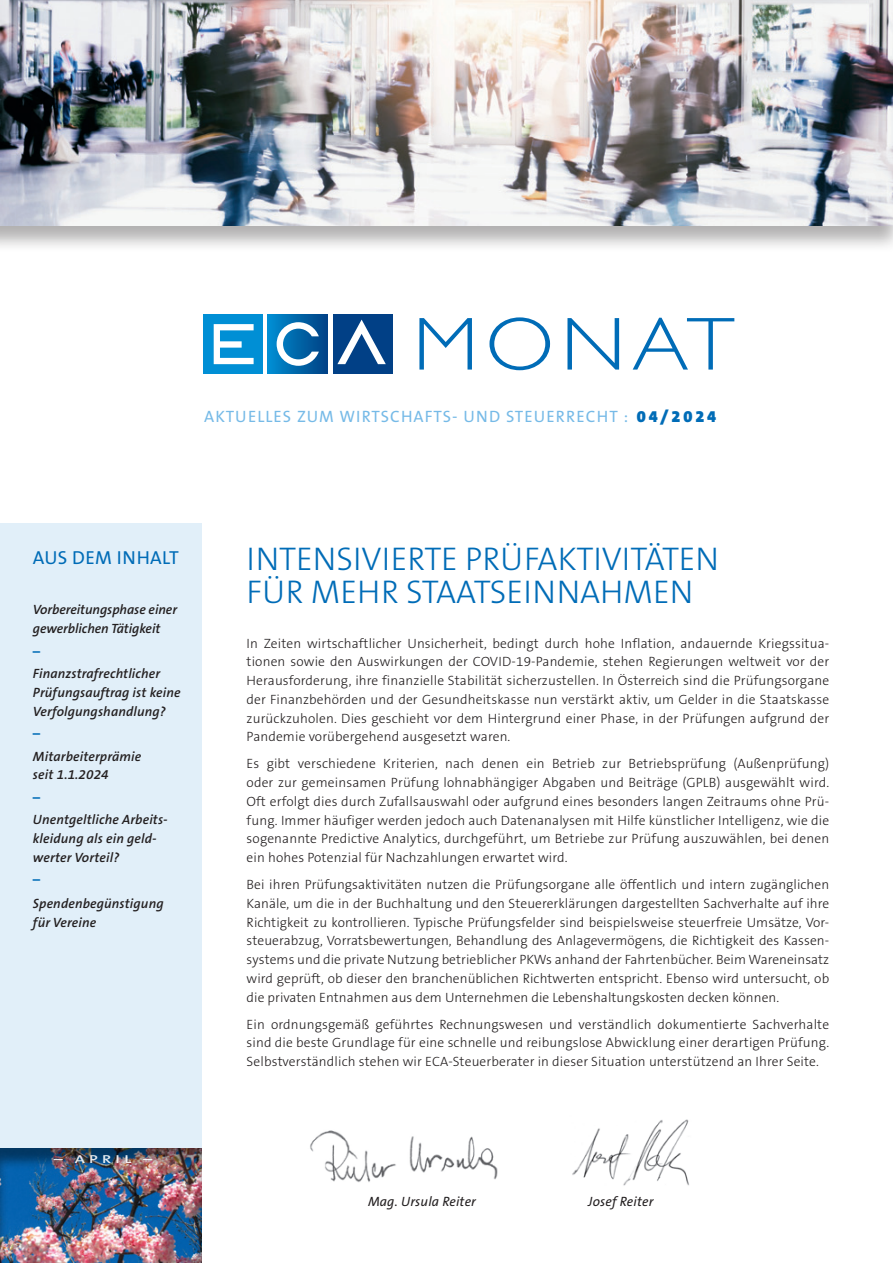
<style>
.page{position:relative;width:893px;height:1263px;background:#fff}
.page>*{position:absolute;margin:0;border:0;box-sizing:border-box;transform-origin:0 0}
.t1{font:300 75.45px "Gill Sans";letter-spacing:.08em;color:#006cb7;scale:1.11 1}
.t2{font:300 33px "The Sans B3";color:#006cb7}
.t3{font:18.9px "The Sans B5 Plain";letter-spacing:.02em;color:#006cb7}
.t4{font:16.5px "The Sans B5 Plain";letter-spacing:.065em;color:#76bae7}
.t5{font:900 16.5px "The Sans B9";letter-spacing:.17em;color:#006cb7}
.t6{font:300 13.5px/18.8px "The Sans B3";letter-spacing:.01em;color:#231f20;text-align:justify}
.t7{font:italic 600 13.5px/18.8px "The Sans B6";letter-spacing:.01em;color:#231f20}
.t8{font:italic 13.5px "The Sans B5 Plain";letter-spacing:.01em;color:#231f20}
.t9{font:700 13.5px "The Sans B7";color:#006cb7}
.t10{font:600 11.55px "The Sans B6";letter-spacing:.255em;color:#fff;scale:1.43 1}
</style>
<div class="page">
<div style="left:0;top:523px;width:202px;height:625px;background:#e1eff9"></div>
<div style="left:0;top:1145px;width:203px;height:118px;background:#231f20;opacity:.5"></div>
<div style="left:203px;top:314px;width:60px;height:59px;background:#008fd5"></div>
<svg style="left:214px;top:324px;width:40px;height:40px"></svg>
<div style="left:268px;top:314px;width:60px;height:59px;background:linear-gradient(to right,#018ed2,#004184)"></div>
<svg style="left:277px;top:322px;width:42px;height:44px"></svg>
<div style="left:333px;top:314px;width:59px;height:59px;background:#014086"></div>
<svg style="left:337px;top:320px;width:49px;height:44px"></svg>
<div style="left:0;top:0;width:893px;height:253px;background:#231f20;opacity:.35"></div>
<img style="left:0;top:0;width:893px;height:225px">
<img style="left:310px;top:1130px;width:188px;height:52px">
<img style="left:572px;top:1119px;width:117px;height:67px">
<p class="t1" style="left:413px;top:302px;width:291px">MONAT</p>
<p class="t4" style="left:204px;top:408px;width:426px">AKTUELLES ZUM WIRTSCHAFTS- UND STEUERRECHT :</p>
<p class="t5" style="left:637px;top:407px;width:81px">04/2024</p>
<p class="t3" style="left:33px;top:547px;width:147px">AUS DEM INHALT</p>
<p class="t7" style="left:33px;top:601px;width:146px">Vorbereitungsphase einer gewerblichen Tätigkeit</p>
<p class="t9" style="left:33px;top:644px;width:9px">–</p>
<p class="t7" style="left:33px;top:665px;width:149px">Finanzstrafrechtlicher<br>Prüfungsauftrag ist keine<br>Verfolgungshandlung?</p>
<p class="t9" style="left:33px;top:726px;width:9px">–</p>
<p class="t7" style="left:33px;top:747px;width:110px">Mitarbeiterprämie</p>
<p class="t7" style="left:33px;top:766px;width:77px">seit 1.1.2024</p>
<p class="t9" style="left:33px;top:790px;width:9px">–</p>
<p class="t7" style="left:33px;top:811px;width:136px">Unentgeltliche Arbeits&shy;kleidung als ein geld&shy;werter Vorteil?</p>
<p class="t9" style="left:33px;top:873px;width:9px">–</p>
<p class="t7" style="left:33px;top:895px;width:132px">Spendenbegünstigung</p>
<p class="t7" style="left:33px;top:914px;width:65px">für Vereine</p>
<p class="t10" style="left:54px;top:1153px;width:70px">– APRIL –</p>
<p class="t2" style="left:247px;top:541px;width:474px">INTENSIVIERTE PRÜFAKTIVITÄTEN</p>
<p class="t2" style="left:247px;top:574px;width:448px">FÜR MEHR STAATSEINNAHMEN</p>
<p class="t6" style="left:247px;top:634px;width:584px">In Zeiten wirtschaftlicher Unsicherheit, bedingt durch hohe Inflation, andauernde Kriegssitua&shy;tionen sowie den Auswirkungen der COVID-19-Pandemie, stehen Regierungen weltweit vor der Herausforderung, ihre finanzielle Stabilität sicherzustellen. In Österreich sind die Prüfungsorgane der Finanzbehörden und der Gesundheitskasse nun verstärkt aktiv, um Gelder in die Staatskasse zurückzuholen. Dies geschieht vor dem Hintergrund einer Phase, in der Prüfungen aufgrund der Pandemie vorübergehend ausgesetzt waren.</p>
<p class="t6" style="left:247px;top:755px;width:584px">Es gibt verschiedene Kriterien, nach denen ein Betrieb zur Betriebsprüfung (Außenprüfung) oder zur gemeinsamen Prüfung lohnabhängiger Abgaben und Beiträge (GPLB) ausgewählt wird.<br>Oft erfolgt dies durch Zufallsauswahl oder aufgrund eines besonders langen Zeitraums ohne Prü&shy;fung. Immer häufiger werden jedoch auch Datenanalysen mit Hilfe künstlicher Intelligenz, wie die sogenannte Predictive Analytics, durchgeführt, um Betriebe zur Prüfung auszuwählen, bei denen ein hohes Potenzial für Nachzahlungen erwartet wird.</p>
<p class="t6" style="left:247px;top:876px;width:584px">Bei ihren Prüfungsaktivitäten nutzen die Prüfungsorgane alle öffentlich und intern zugänglichen Kanäle, um die in der Buchhaltung und den Steuererklärungen dargestellten Sachverhalte auf ihre Richtigkeit zu kontrollieren. Typische Prüfungsfelder sind beispielsweise steuerfreie Umsätze, Vor&shy;steuerabzug, Vorratsbewertungen, Behandlung des Anlagevermögens, die Richtigkeit des Kassen&shy;systems und die private Nutzung betrieblicher PKWs anhand der Fahrtenbücher. Beim Wareneinsatz wird geprüft, ob dieser den branchenüblichen Richtwerten entspricht. Ebenso wird untersucht, ob die privaten Entnahmen aus dem Unternehmen die Lebenshaltungskosten decken können.</p>
<p class="t6" style="left:247px;top:1015px;width:584px">Ein ordnungsgemäß geführtes Rechnungswesen und verständlich dokumentierte Sachverhalte sind die beste Grundlage für eine schnelle und reibungslose Abwicklung einer derartigen Prüfung.<br>Selbstverständlich stehen wir ECA-Steuerberater in dieser Situation unterstützend an Ihrer Seite.</p>
<p class="t8" style="left:368px;top:1194px;width:109px">Mag. Ursula Reiter</p>
<p class="t8" style="left:588px;top:1194px;width:67px">Josef Reiter</p>
</div>
